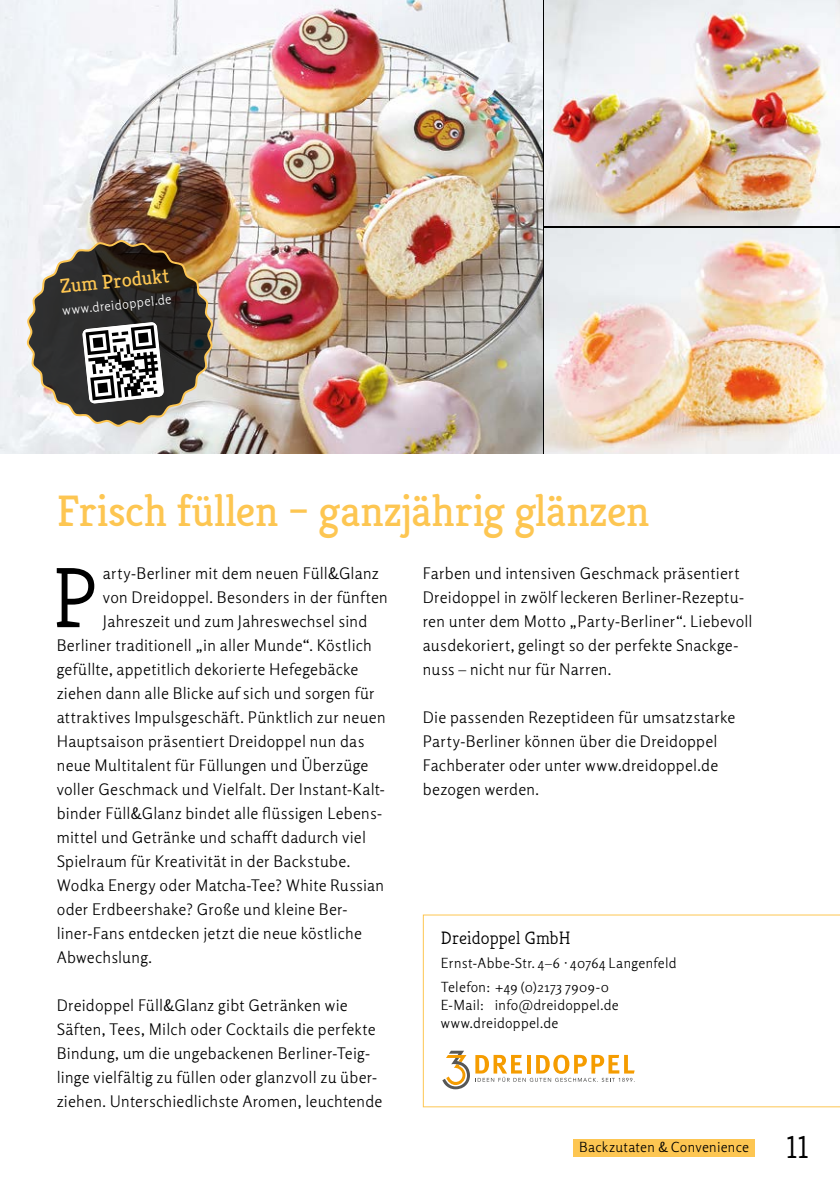
<style>
.page{position:relative;width:840px;height:1191px;background:#fff}
.page>*{position:absolute;margin:0;border:0;box-sizing:border-box;transform-origin:0 0}
.t1{font:300 85.4px "Kreon";color:#000}
.t2{font:44px "Kreon";letter-spacing:-.01em;color:#fdc652}
.t3{font:300 32px "Kreon";color:#000}
.t4{font:20px "Kreon";color:#fdc652}
.t5{font:300 18px "Kreon";letter-spacing:.005em;color:#000}
.t6{font:300 16px/24px "Rosario";letter-spacing:.015em;color:#000}
.t7{font:300 14px/23.6px "Rosario";letter-spacing:.02em;color:#000}
.t8{font:300 13px "Rosario";color:#fff}
</style>
<div class="page">
<div style="left:573px;top:1139px;width:181px;height:17px;background:#fdc652"></div>
<img style="left:0;top:0;width:541px;height:454px">
<img style="left:544px;top:0;width:295px;height:225px">
<img style="left:544px;top:228px;width:295px;height:226px">
<svg style="left:422px;top:914px;width:417px;height:193px"></svg>
<svg style="left:25px;top:239px;width:189px;height:189px"></svg>
<svg style="left:442px;top:1050px;width:27px;height:39px"></svg>
<svg style="left:475px;top:1054px;width:159px;height:28px"></svg>
<p class="t4" style="left:59px;top:274px;width:111px;rotate:-6deg">Zum Produkt</p>
<p class="t8" style="left:61px;top:300px;width:111px;rotate:-6deg">www.dreidoppel.de</p>
<h2 class="t2" style="left:57px;top:484px;width:594px">Frisch füllen – ganzjährig glänzen</h2>
<h1 class="t1" style="left:52px;top:550px;width:46px">P</h1>
<p class="t6" style="left:103px;top:560px;width:277px">arty-Berliner mit dem neuen Füll&amp;Glanz</p>
<p class="t6" style="left:103px;top:584px;width:286px">von Dreidoppel. Besonders in der fünften</p>
<p class="t6" style="left:103px;top:608px;width:266px">Jahreszeit und zum Jahreswechsel sind</p>
<p class="t6" style="left:57px;top:632px;width:316px">Berliner traditionell „in aller Munde“. Köstlich</p>
<p class="t6" style="left:57px;top:656px;width:303px">gefüllte, appetitlich dekorierte Hefegebäcke</p>
<p class="t6" style="left:57px;top:680px;width:319px">ziehen dann alle Blicke auf sich und sorgen für</p>
<p class="t6" style="left:57px;top:704px;width:330px">attraktives Impulsgeschäft. Pünktlich zur neuen</p>
<p class="t6" style="left:57px;top:728px;width:309px">Hauptsaison präsentiert Dreidoppel nun das</p>
<p class="t6" style="left:57px;top:752px;width:313px">neue Multitalent für Füllungen und Überzüge</p>
<p class="t6" style="left:57px;top:776px;width:329px">voller Geschmack und Vielfalt. Der Instant-Kalt-</p>
<p class="t6" style="left:57px;top:800px;width:326px">binder Füll&amp;Glanz bindet alle flüssigen Lebens-</p>
<p class="t6" style="left:57px;top:824px;width:310px">mittel und Getränke und schafft dadurch viel</p>
<p class="t6" style="left:57px;top:848px;width:295px">Spielraum für Kreativität in der Backstube.</p>
<p class="t6" style="left:57px;top:872px;width:329px">Wodka Energy oder Matcha-Tee? White Russian</p>
<p class="t6" style="left:57px;top:896px;width:292px">oder Erdbeershake? Große und kleine Ber-</p>
<p class="t6" style="left:57px;top:920px;width:307px">liner-Fans entdecken jetzt die neue köstliche</p>
<p class="t6" style="left:57px;top:944px;width:97px">Abwechslung.</p>
<p class="t6" style="left:57px;top:992px;width:327px">Dreidoppel Füll&amp;Glanz gibt Getränken wie Säften, Tees, Milch oder Cocktails die perfekte Bindung, um die ungebackenen Berliner-Teig&shy;linge vielfältig zu füllen oder glanzvoll zu über&shy;ziehen. Unterschiedlichste Aromen, leuchtende</p>
<p class="t6" style="left:422px;top:560px;width:331px">Farben und intensiven Geschmack präsentiert Dreidoppel in zwölf leckeren Berliner-Rezeptu&shy;ren unter dem Motto „Party-Berliner“. Liebevoll ausdekoriert, gelingt so der perfekte Snackge&shy;nuss – nicht nur für Narren.</p>
<p class="t6" style="left:422px;top:704px;width:314px">Die passenden Rezeptideen für umsatzstarke Party-Berliner können über die Dreidoppel Fachberater oder unter www.dreidoppel.de bezogen werden.</p>
<p class="t5" style="left:440px;top:928px;width:131px">Dreidoppel GmbH</p>
<p class="t7" style="left:440px;top:950px;width:237px">Ernst-Abbe-Str. 4–6 · 40764 Langenfeld<br>Telefon: +49 (0)2173 7909-0</p>
<p class="t7" style="left:440px;top:995px;width:179px;line-height:18px">E-Mail: info@dreidoppel.de www.dreidoppel.de</p>
<p class="t7" style="left:579px;top:1134px;width:164px">Backzutaten &amp; Convenienc</p>
<p class="t7" style="left:690px;top:1134px;width:60px">Kategorie</p>
<h3 class="t3" style="left:786px;top:1129px;width:23px">11</h3>
</div>
